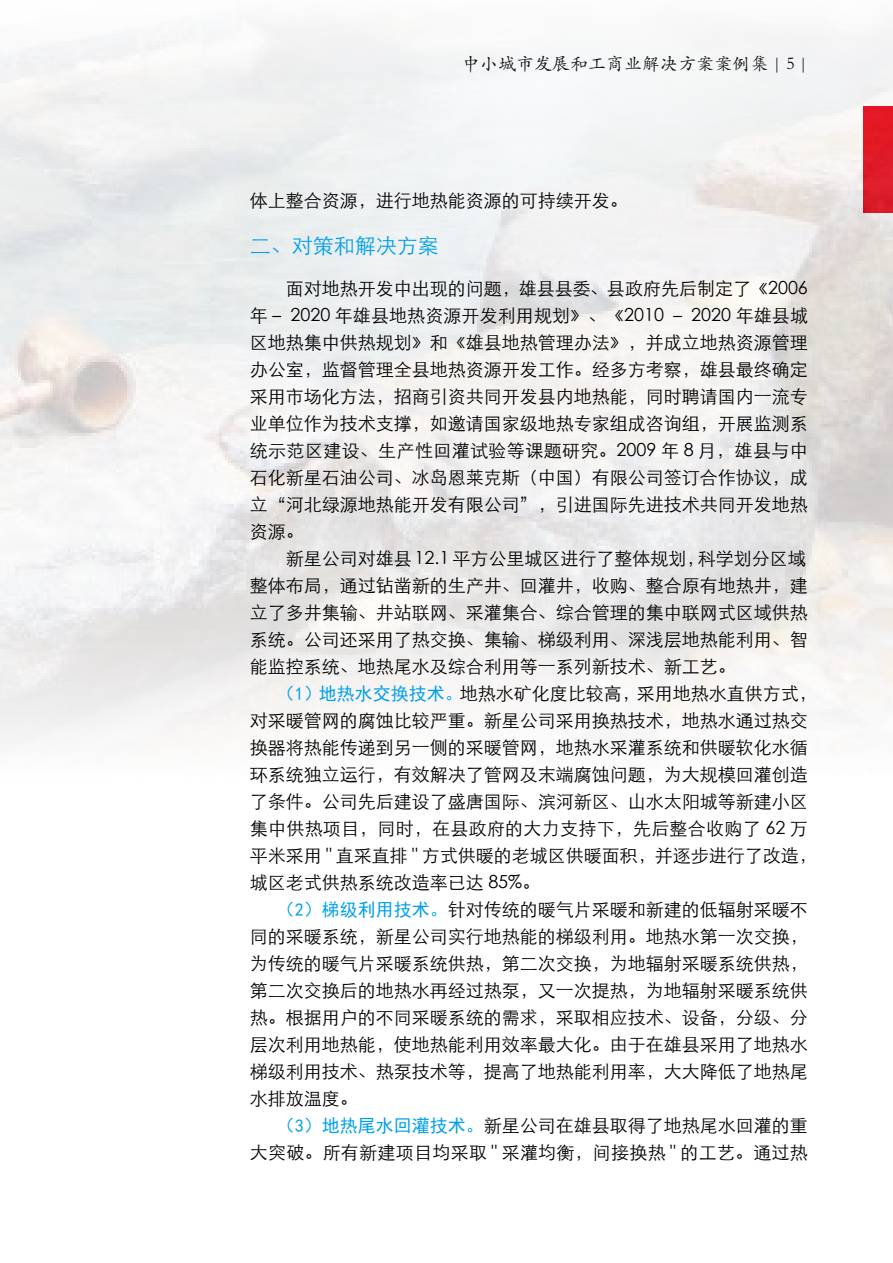
<style>
.page{position:relative;width:893px;height:1263px;background:#fff}
.page>*{position:absolute;margin:0;border:0;box-sizing:border-box;transform-origin:0 0}
.t1{font:21px "ST Xihei";color:#00a0e9}
.t2{font:18px/27px "ST Xihei";color:#000;text-align:justify}
.t3{font:18px "ST Kaiti";color:#000}
.s1{font-family:"Sim Hei";color:#00a0e9}
</style>
<div class="page">
<img style="left:0;top:24px;width:893px;height:720px">
<p class="t3" style="left:462px;top:51px;width:347px">中小城市发展和工商业解决方案案例集 | 5 |</p>
<p class="t2" style="left:250px;top:185px;width:379px">体上整合资源，进行地热能资源的可持续开发。</p>
<p class="t1" style="left:250px;top:230px;width:190px">二、对策和解决方案</p>
<p class="t2" style="left:250px;top:273px;width:560px;text-indent:36px">面对地热开发中出现的问题，雄县县委、县政府先后制定了《2006年－ 2020 年雄县地热资源开发利用规划》、《2010 － 2020 年雄县城区地热集中供热规划》和《雄县地热管理办法》，并成立地热资源管理办公室，监督管理全县地热资源开发工作。经多方考察，雄县最终确定采用市场化方法，招商引资共同开发县内地热能，同时聘请国内一流专业单位作为技术支撑，如邀请国家级地热专家组成咨询组，开展监测系统示范区建设、生产性回灌试验等课题研究。2009 年 8 月，雄县与中石化新星石油公司、冰岛恩莱克斯（中国）有限公司签订合作协议，成立“河北绿源地热能开发有限公司”，引进国际先进技术共同开发地热资源。</p>
<p class="t2" style="left:250px;top:543px;width:569px;text-align:left;text-indent:36px">新星公司对雄县 12.1 平方公里城区进行了整体规划，科学划分区域、整体布局，通过钻凿新的生产井、回灌井，收购、整合原有地热井，建立了多井集输、井站联网、采灌集合、综合管理的集中联网式区域供热系统。公司还采用了热交换、集输、梯级利用、深浅层地热能利用、智能监控系统、地热尾水及综合利用等一系列新技术、新工艺。</p>
<p class="t2" style="left:250px;top:678px;width:569px;text-align:left;text-indent:27px"><span class="s1">（1）地热水交换技术。</span>地热水矿化度比较高，采用地热水直供方式，对采暖管网的腐蚀比较严重。新星公司采用换热技术，地热水通过热交换器将热能传递到另一侧的采暖管网，地热水采灌系统和供暖软化水循环系统独立运行，有效解决了管网及末端腐蚀问题，为大规模回灌创造了条件。公司先后建设了盛唐国际、滨河新区、山水太阳城等新建小区集中供热项目，同时，在县政府的大力支持下，先后整合收购了 62 万平米采用 " 直采直排 " 方式供暖的老城区供暖面积，并逐步进行了改造，城区老式供热系统改造率已达 85%。</p>
<p class="t2" style="left:250px;top:894px;width:560px;text-indent:27px"><span class="s1">（2）梯级利用技术。</span>针对传统的暖气片采暖和新建的低辐射采暖不同的采暖系统，新星公司实行地热能的梯级利用。地热水第一次交换，为传统的暖气片采暖系统供热，第二次交换，为地辐射采暖系统供热，第二次交换后的地热水再经过热泵，又一次提热，为地辐射采暖系统供热。根据用户的不同采暖系统的需求，采取相应技术、设备，分级、分层次利用地热能，使地热能利用效率最大化。由于在雄县采用了地热水梯级利用技术、热泵技术等，提高了地热能利用率，大大降低了地热尾水排放温度。</p>
<p class="t2" style="left:250px;top:1110px;width:560px;text-align:right"><span class="s1">（3）地热尾水回灌技术。</span>新星公司在雄县取得了地热尾水回灌的重<br>大突破。所有新建项目均采取 " 采灌均衡，间接换热 " 的工艺。通过热</p>
</div>
